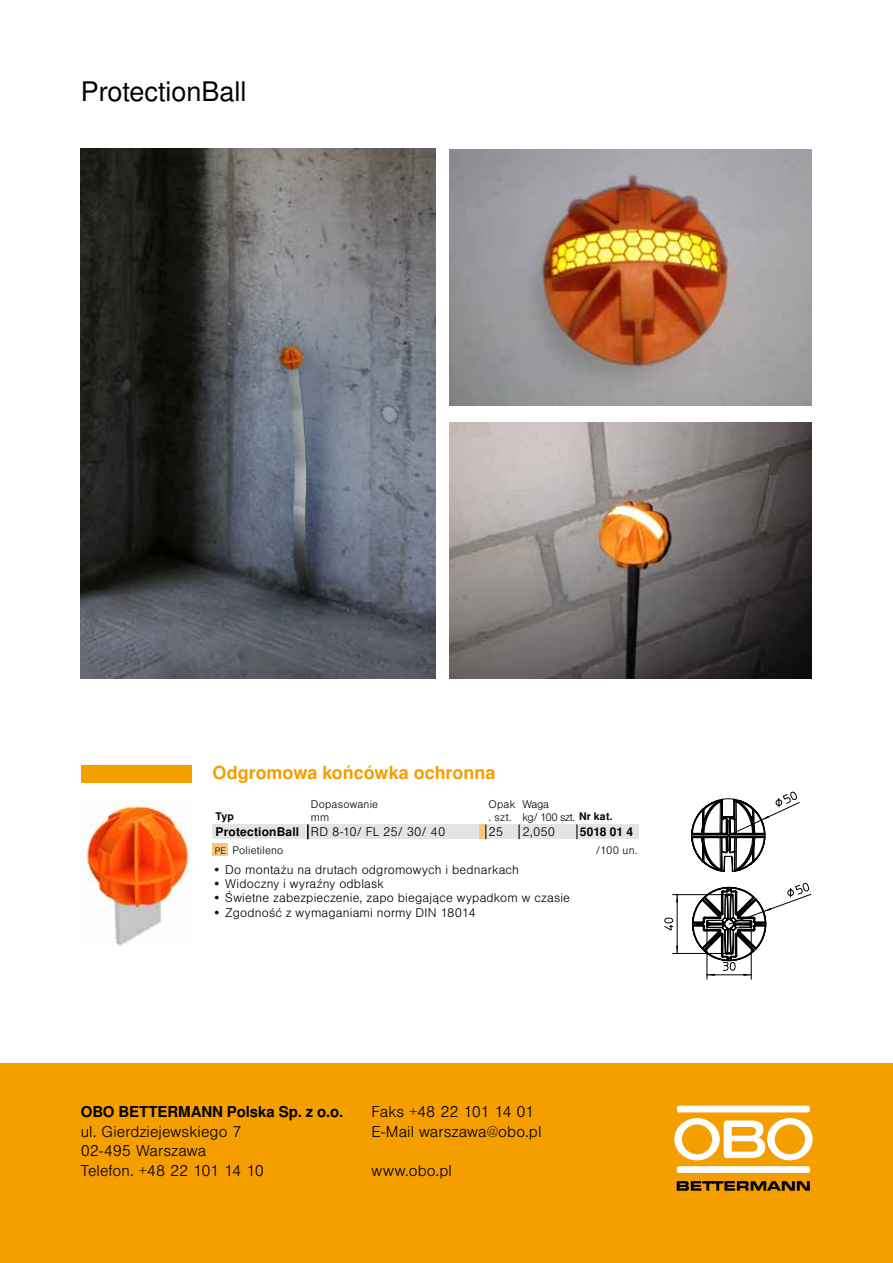
<style>
.page{position:relative;width:893px;height:1263px;background:#fff}
.page>*{position:absolute;margin:0;border:0;box-sizing:border-box;transform-origin:0 0}
.t1{font:27px "Nimbus San LOT";color:#000}
.t2{font:700 18px "Nimbus San LOT";color:#f49e00}
.t3{font:300 15px/19.5px "Nimbus San LOT";letter-spacing:.005em;color:#000}
.t4{font:700 15px "Nimbus San LOT";letter-spacing:-.005em;color:#000}
.t5{font:300 12px "Nimbus San LOT";letter-spacing:.015em;color:#000}
.t6{font:700 12px "Nimbus San LOT";color:#000}
.t7{font:300 10.5px/12.6px "Nimbus San LOT";letter-spacing:.02em;color:#000}
.t8{font:700 10.5px "Nimbus San LOT";color:#000}
.t9{font:300 9px "Nimbus San LOT";color:#000}
.s1{font-weight:700}
</style>
<div class="page">
<div style="left:213px;top:824px;width:320px;height:15px;background:#e3e4e4"></div>
<div style="left:0;top:1063px;width:893px;height:200px;background:#f49e00"></div>
<div style="left:677px;top:1166px;width:133px;height:7px;background:#fff;border-radius:2px"></div>
<svg style="left:674px;top:1118px;width:139px;height:42px"></svg>
<div style="left:677px;top:1106px;width:133px;height:6px;background:#fff;border-radius:2px"></div>
<svg style="left:677px;top:1181px;width:133px;height:10px"></svg>
<img style="left:81px;top:149px;width:355px;height:529px">
<img style="left:450px;top:422px;width:361px;height:256px">
<img style="left:450px;top:149px;width:361px;height:256px">
<div style="left:81px;top:765px;width:110px;height:17px;background:#f49e00"></div>
<svg style="left:664px;top:791px;width:148px;height:189px"></svg>
<div style="left:213px;top:843px;width:15px;height:13px;background:#fbc67c"></div>
<svg style="left:307px;top:824px;width:1px;height:15px"></svg>
<div style="left:576px;top:824px;width:62px;height:15px;background:#e3e4e4"></div>
<svg style="left:576px;top:824px;width:1px;height:15px"></svg>
<div style="left:479px;top:824px;width:6px;height:15px;background:#fbc67c"></div>
<svg style="left:485px;top:824px;width:1px;height:15px"></svg>
<div style="left:519px;top:824px;width:57px;height:15px;background:#e3e4e4"></div>
<svg style="left:519px;top:824px;width:1px;height:15px"></svg>
<img style="left:81px;top:801px;width:110px;height:145px">
<h1 class="t1" style="left:81px;top:76px;width:167px">ProtectionBall</h1>
<h2 class="t2" style="left:213px;top:762px;width:284px">Odgromowa końcówka ochronna</h2>
<p class="t8" style="left:216px;top:810px;width:20px">Typ</p>
<p class="t7" style="left:523px;top:811px;width:92px">kg/ 100 szt. <span class="s1">Nr kat.</span></p>
<p class="t7" style="left:311px;top:798px;width:69px">Dopasowanie mm</p>
<p class="t7" style="left:488px;top:798px;width:28px">Opak . szt.</p>
<p class="t7" style="left:523px;top:798px;width:28px">Waga</p>
<p class="t5" style="left:216px;top:825px;width:231px"><span class="s1">ProtectionBall</span> RD 8-10/ FL 25/ 30/ 40</p>
<p class="t5" style="left:488px;top:825px;width:16px">25</p>
<p class="t5" style="left:523px;top:825px;width:34px">2,050</p>
<p class="t6" style="left:580px;top:824px;width:55px">5018 01 4</p>
<p class="t7" style="left:232px;top:844px;width:53px">Polietileno</p>
<p class="t7" style="left:596px;top:844px;width:43px">/100 un.</p>
<p class="t5" style="left:213px;top:862px;width:308px">• Do montażu na drutach odgromowych i bednarkach</p>
<p class="t5" style="left:213px;top:877px;width:173px">• Widoczny i wyraźny odblask</p>
<p class="t5" style="left:213px;top:891px;width:359px">• Świetne zabezpieczenie, zapo biegające wypadkom w czasie</p>
<p class="t5" style="left:213px;top:905px;width:265px">• Zgodność z wymaganiami normy DIN 18014</p>
<p class="t9" style="left:215px;top:845px;width:13px">PE</p>
<p class="t4" style="left:81px;top:1103px;width:264px">OBO BETTERMANN Polska Sp. z o.o.</p>
<p class="t3" style="left:81px;top:1122px;width:185px">ul. Gierdziejewskiego 7<br>02-495 Warszawa<br>Telefon. +48 22 101 14 10</p>
<p class="t3" style="left:371px;top:1102px;width:172px">Faks +48 22 101 14 01<br>E-Mail warszawa@obo.pl</p>
<p class="t3" style="left:371px;top:1161px;width:82px">www.obo.pl</p>
</div>
